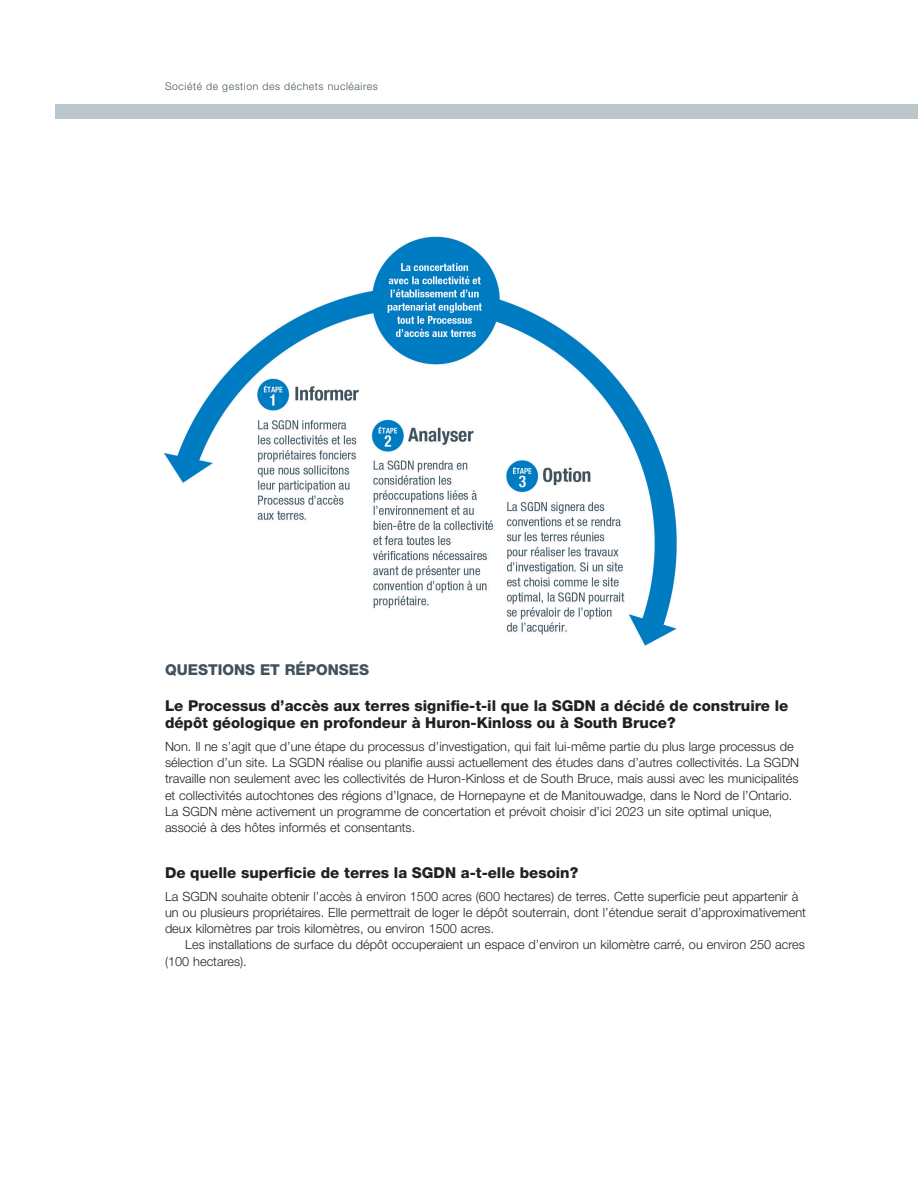
<style>
.page{position:relative;width:918px;height:1188px;background:#fff}
.page>*{position:absolute;margin:0;border:0;box-sizing:border-box;transform-origin:0 0}
.t1{font:800 15px/17.7px "Helvetica Neue LT Std";color:#231f20}
.t2{font:800 15px "Helvetica Neue LT Std";color:#41525c}
.t3{font:300 12.75px/16.2px "Helvetica Neue LT Std";color:#231f20}
.t4{font:300 10.5px "Helvetica Neue LT Std";letter-spacing:.055em;color:#45555f}
</style>
<div class="page">
<img style="left:164px;top:236px;width:513px;height:410px">
<div style="left:55px;top:104px;width:863px;height:14px;background:#bac5cc"></div>
<p class="t4" style="left:165px;top:80px;width:214px">Société de gestion des déchets nucléaires</p>
<p class="t2" style="left:165px;top:661px;width:206px">QUESTIONS ET RÉPONSES</p>
<p class="t1" style="left:165px;top:696px;width:625px">Le Processus d’accès aux terres signifie-t-il que la SGDN a décidé de construire le dépôt géologique en profondeur à Huron-Kinloss ou à South Bruce?</p>
<p class="t3" style="left:165px;top:738px;width:636px">Non. Il ne s’agit que d’une étape du processus d’investigation, qui fait lui-même partie du plus large processus de sélection d’un site. La SGDN réalise ou planifie aussi actuellement des études dans d’autres collectivités. La SGDN travaille non seulement avec les collectivités de Huron-Kinloss et de South Bruce, mais aussi avec les municipalités et collectivités autochtones des régions d’Ignace, de Hornepayne et de Manitouwadge, dans le Nord de l’Ontario.<br>La SGDN mène activement un programme de concertation et prévoit choisir d’ici 2023 un site optimal unique, associé à des hôtes informés et consentants.</p>
<p class="t1" style="left:165px;top:864px;width:415px">De quelle superficie de terres la SGDN a-t-elle besoin?</p>
<p class="t3" style="left:165px;top:888px;width:642px">La SGDN souhaite obtenir l’accès à environ 1500 acres (600 hectares) de terres. Cette superficie peut appartenir à un ou plusieurs propriétaires. Elle permettrait de loger le dépôt souterrain, dont l’étendue serait d’approximativement deux kilomètres par trois kilomètres, ou environ 1500 acres.</p>
<p class="t3" style="left:165px;top:937px;width:642px;text-indent:20px">Les installations de surface du dépôt occuperaient un espace d’environ un kilomètre carré, ou environ 250 acres (100 hectares).</p>
</div>
